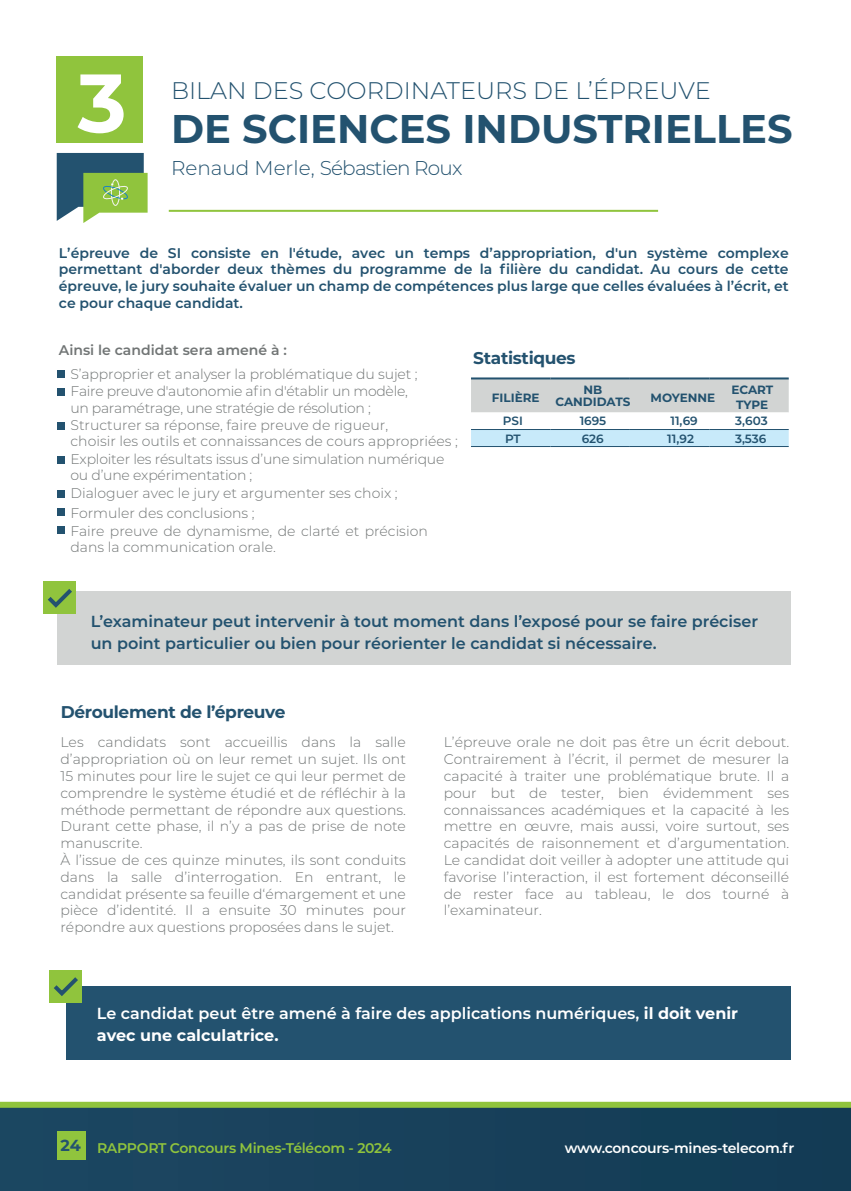
<style>
.page{position:relative;width:851px;height:1191px;background:#fff}
.page>*{position:absolute;margin:0;border:0;box-sizing:border-box;transform-origin:0 0}
.t1{font:700 82.6px "Montserrat";color:#fff}
.t2{font:700 40px "Montserrat";color:#23526f}
.t3{font:300 24px "Montserrat";color:#23526f}
.t4{font:300 20px "Montserrat";letter-spacing:-.04em;color:#23526f}
.t5{font:700 17px "Montserrat";letter-spacing:-.02em;color:#23526f}
.t6{font:600 16px/22px "Montserrat";color:#23526f}
.t7{font:600 16px/22px "Montserrat";color:#fff}
.t8{font:300 14px/16.8px "Montserrat";color:#717575}
.t9{font:600 14px/16.8px "Montserrat";color:#23526f;text-align:justify}
.t10{font:600 14px "Montserrat";letter-spacing:-.02em;color:#90c43d}
.t11{font:600 14px "Montserrat";letter-spacing:-.02em;color:#fff}
.t12{font:600 14px "Montserrat";color:#717575}
.t13{font:700 12px/12px "Montserrat";color:#23526f;text-align:center}
.t14{font:600 12px "Montserrat";letter-spacing:-.005em;color:#23526f}
.s1{font-weight:700}
.s2{font-weight:700;font-size:16px;color:#23526f}
</style>
<div class="page">
<hr style="left:169px;top:210px;width:489px;height:2px;background:#90c43d">
<div style="left:57px;top:56px;width:86px;height:86px;background:#90c43d"></div>
<svg style="left:471px;top:379px;width:317px;height:67px"></svg>
<hr style="left:471px;top:377px;width:79px;height:2px;background:#23526f">
<hr style="left:550px;top:377px;width:79px;height:2px;background:#23526f">
<hr style="left:629px;top:377px;width:80px;height:2px;background:#23526f">
<hr style="left:709px;top:377px;width:79px;height:2px;background:#23526f">
<hr style="left:471px;top:429px;width:79px;height:1px;background:#23526f">
<hr style="left:550px;top:429px;width:79px;height:1px;background:#23526f">
<hr style="left:629px;top:429px;width:80px;height:1px;background:#23526f">
<hr style="left:709px;top:429px;width:79px;height:1px;background:#23526f">
<hr style="left:471px;top:446px;width:79px;height:1px;background:#23526f">
<hr style="left:550px;top:446px;width:79px;height:1px;background:#23526f">
<hr style="left:629px;top:446px;width:80px;height:1px;background:#23526f">
<hr style="left:709px;top:446px;width:79px;height:1px;background:#23526f">
<div style="left:57px;top:370px;width:8px;height:8px;background:#23526f"></div>
<div style="left:57px;top:388px;width:8px;height:8px;background:#23526f"></div>
<div style="left:57px;top:422px;width:8px;height:8px;background:#23526f"></div>
<div style="left:57px;top:456px;width:8px;height:8px;background:#23526f"></div>
<div style="left:57px;top:490px;width:8px;height:8px;background:#23526f"></div>
<div style="left:57px;top:508px;width:8px;height:8px;background:#23526f"></div>
<div style="left:57px;top:526px;width:8px;height:8px;background:#23526f"></div>
<div style="left:57px;top:591px;width:733px;height:74px;background:#d2d4d3"></div>
<div style="left:44px;top:581px;width:32px;height:33px;background:#90c43d"></div>
<svg style="left:43px;top:584px;width:29px;height:26px"></svg>
<div style="left:66px;top:986px;width:724px;height:73px;background:#23526f"></div>
<div style="left:0;top:1104px;width:850px;height:87px;background:#18415b"></div>
<div style="left:0;top:1101px;width:850px;height:6px;background:#90c43d"></div>
<div style="left:57px;top:1131px;width:29px;height:29px;background:#90c43d"></div>
<div style="left:50px;top:970px;width:32px;height:32px;background:#90c43d"></div>
<svg style="left:49px;top:973px;width:29px;height:26px"></svg>
<svg style="left:57px;top:153px;width:91px;height:70px;background:#729b74"></svg>
<h1 class="t1" style="left:78px;top:43px;width:50px">3</h1>
<h3 class="t3" style="left:171px;top:74px;width:541px">BILAN DES COORDINATEURS DE L’ÉPREUVE</h3>
<h2 class="t2" style="left:171px;top:100px;width:623px">DE SCIENCES INDUSTRIELLES</h2>
<h3 class="t4" style="left:171px;top:155px;width:293px">Renaud Merle, Sébastien Roux</h3>
<p class="t9" style="left:59px;top:244px;width:731px">L’épreuve de SI consiste en l'étude, avec un temps d’appropriation, d'un système complexe permettant d'aborder deux thèmes du programme de la filière du candidat. Au cours de cette épreuve, le jury souhaite évaluer un champ de compétences plus large que celles évaluées à l’écrit, et ce pour chaque candidat.</p>
<p class="t12" style="left:59px;top:340px;width:229px">Ainsi le candidat sera amené à :</p>
<p class="t8" style="left:70px;top:365px;width:389px">S’approprier et analyser la problématique du sujet ;<br>Faire preuve d'autonomie afin d'établir un modèle,<br>un paramétrage, une stratégie de résolution ;<br>Structurer sa réponse, faire preuve de rigueur,<br>choisir les outils et connaissances de cours appropriées ;</p>
<p class="t8" style="left:70px;top:450px;width:375px;line-height:16px">Exploiter les résultats issus d’une simulation numérique ou d’une expérimentation ;</p>
<p class="t8" style="left:70px;top:482px;width:328px;line-height:20px">Dialoguer avec le jury et argumenter ses choix ;<br>Formuler des conclusions ;</p>
<p class="t8" style="left:70px;top:522px;width:359px;line-height:16px">Faire preuve de dynamisme, de clarté et précision dans la communication orale.</p>
<p class="t5" style="left:473px;top:346px;width:104px">Statistiques</p>
<p class="t13" style="left:492px;top:391px;width:49px">FILIÈRE</p>
<p class="t13" style="left:555px;top:383px;width:76px">NB<br>CANDIDATS</p>
<p class="t13" style="left:650px;top:391px;width:66px">MOYENNE</p>
<p class="t13" style="left:731px;top:382px;width:43px;line-height:14.4px">ECART<br>TYPE</p>
<p class="t14" style="left:503px;top:412px;width:22px">PSI</p>
<p class="t14" style="left:579px;top:412px;width:28px">1695</p>
<p class="t14" style="left:670px;top:412px;width:29px">11,69</p>
<p class="t14" style="left:735px;top:412px;width:34px">3,603</p>
<p class="t14" style="left:505px;top:430px;width:17px">PT</p>
<p class="t14" style="left:581px;top:430px;width:23px">626</p>
<p class="t14" style="left:667px;top:430px;width:28px">11,92</p>
<p class="t14" style="left:735px;top:430px;width:33px">3,536</p>
<p class="t6" style="left:91px;top:610px;width:668px">L’examinateur peut intervenir à tout moment dans l’exposé pour se faire préciser un point particulier ou bien pour réorienter le candidat si nécessaire.</p>
<p class="t5" style="left:61px;top:700px;width:226px">Déroulement de l’épreuve</p>
<p class="t8" style="left:60px;top:733px;width:347px">Les candidats sont accueillis dans la salle d’appropriation où on leur remet un sujet. Ils ont 15 minutes pour lire le sujet ce qui leur permet de comprendre le système étudié et de réfléchir à la méthode permettant de répondre aux questions.<br>Durant cette phase, il n’y a pas de prise de note manuscrite.<br>À l’issue de ces quinze minutes, ils sont conduits dans la salle d’interrogation. En entrant, le candidat présente sa feuille d‘émargement et une pièce d’identité. Il a ensuite 30 minutes pour répondre aux questions proposées dans le sujet.</p>
<p class="t8" style="left:443px;top:733px;width:347px;text-align:justify">L’épreuve orale ne doit pas être un écrit debout.<br>Contrairement à l’écrit, il permet de mesurer la capacité à traiter une problématique brute. Il a pour but de tester, bien évidemment ses connaissances académiques et la capacité à les mettre en œuvre, mais aussi, voire surtout, ses capacités de raisonnement et d’argumentation.<br>Le candidat doit veiller à adopter une attitude qui favorise l’interaction, il est fortement déconseillé de rester face au tableau, le dos tourné à l’examinateur.</p>
<p class="t7" style="left:97px;top:1001px;width:642px">Le candidat peut être amené à faire des applications numériques, <span class="s1">il doit venir avec une calculatrice.</span></p>
<p class="t10" style="left:61px;top:1137px;width:332px"><span class="s2">24</span> RAPPORT Concours Mines-Télécom - 2024</p>
<p class="t11" style="left:564px;top:1137px;width:231px">www.concours-mines-telecom.fr</p>
</div>
